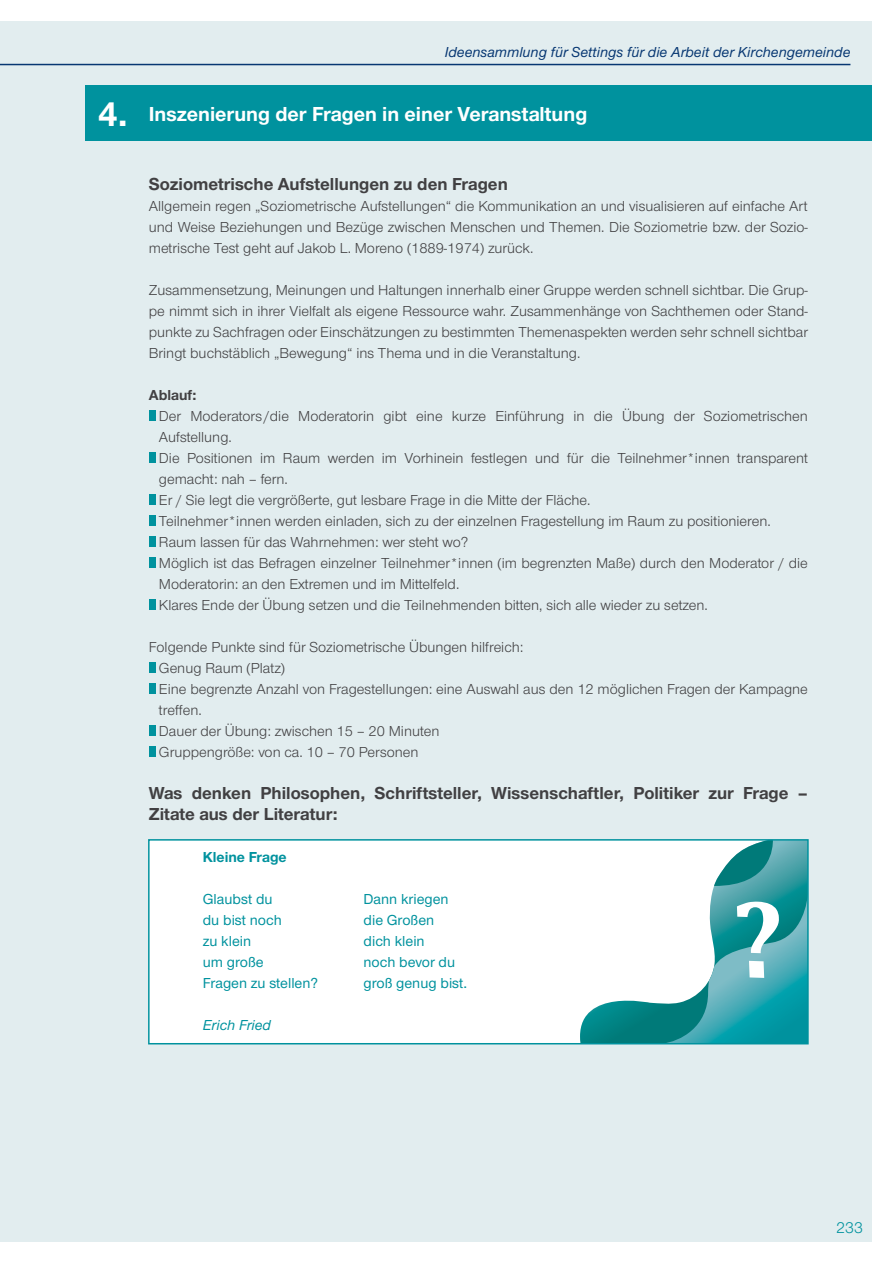
<style>
.page{position:relative;width:893px;height:1263px;background:#fff}
.page>*{position:absolute;margin:0;border:0;box-sizing:border-box;transform-origin:0 0}
.t1{font:700 36px "Nordelbica";color:#fff}
.t2{font:700 21px "Nordelbica";color:#fff}
.t3{font:700 18px/21px "Nordelbica";color:#414042}
.t4{font:16.5px "Nordelbica";color:#00929e}
.t5{font:15px/21px "Nordelbica";color:#414042;text-align:justify}
.t6{font:500 15px/21px "Nordelbica";color:#00929e}
.t7{font:italic 500 15px "Nordelbica";color:#073772}
.t8{font:700 15px "Nordelbica";color:#00929e}
.t9{font:italic 500 15px "Nordelbica";color:#00929e}
.t10{font:700 15px "Nordelbica";color:#414042}
</style>
<div class="page">
<div style="left:0;top:21px;width:872px;height:1221px;background:#e2edef"></div>
<div style="left:149px;top:840px;width:659px;height:204px;background:#fff"></div>
<svg style="left:580px;top:842px;width:226px;height:199px"></svg>
<svg style="left:714px;top:842px;width:59px;height:44px"></svg>
<div style="left:148px;top:839px;width:661px;height:205px;border:2px solid #00929e"></div>
<hr style="left:0;top:64px;width:850px;height:1px;background:#073772">
<div style="left:85px;top:85px;width:787px;height:55px;background:#00929e"></div>
<div style="left:149px;top:410px;width:6px;height:11px;background:#00929e"></div>
<div style="left:149px;top:452px;width:6px;height:11px;background:#00929e"></div>
<div style="left:149px;top:494px;width:6px;height:11px;background:#00929e"></div>
<div style="left:149px;top:515px;width:6px;height:11px;background:#00929e"></div>
<div style="left:149px;top:536px;width:6px;height:11px;background:#00929e"></div>
<div style="left:149px;top:557px;width:6px;height:11px;background:#00929e"></div>
<div style="left:149px;top:599px;width:6px;height:11px;background:#00929e"></div>
<div style="left:149px;top:662px;width:6px;height:11px;background:#00929e"></div>
<div style="left:149px;top:683px;width:6px;height:11px;background:#00929e"></div>
<div style="left:149px;top:725px;width:6px;height:11px;background:#00929e"></div>
<div style="left:149px;top:746px;width:6px;height:11px;background:#00929e"></div>
<svg style="left:662px;top:894px;width:146px;height:150px"></svg>
<h1 class="t1" style="left:98px;top:93px;width:32px">4.</h1>
<p class="t7" style="left:445px;top:44px;width:407px">Ideensammlung für Settings für die Arbeit der Kirchengemeinde</p>
<h2 class="t2" style="left:149px;top:101px;width:440px">Inszenierung der Fragen in einer Veranstaltung</h2>
<p class="t3" style="left:149px;top:173px;width:361px">Soziometrische Aufstellungen zu den Fragen</p>
<p class="t5" style="left:149px;top:196px;width:661px">Allgemein regen „Soziometrische Aufstellungen“ die Kommunikation an und visualisieren auf einfache Art und Weise Beziehungen und Bezüge zwischen Menschen und Themen. Die Soziometrie bzw. der Sozio&shy;metrische Test geht auf Jakob L. Moreno (1889-1974) zurück.</p>
<p class="t5" style="left:149px;top:280px;width:661px">Zusammensetzung, Meinungen und Haltungen innerhalb einer Gruppe werden schnell sichtbar. Die Grup&shy;pe nimmt sich in ihrer Vielfalt als eigene Ressource wahr. Zusammenhänge von Sachthemen oder Stand&shy;punkte zu Sachfragen oder Einschätzungen zu bestimmten Themenaspekten werden sehr schnell sichtbar Bringt buchstäblich „Bewegung“ ins Thema und in die Veranstaltung.</p>
<p class="t10" style="left:149px;top:386px;width:49px">Ablauf:</p>
<p class="t5" style="left:159px;top:406px;width:650px;text-align:left">Der Moderators /die Moderatorin gibt eine kurze Einführung in die Übung der Soziometrischen Aufstellung.<br>Die Positionen im Raum werden im Vorhinein festlegen und für die Teilnehmer*innen transparent gemacht: nah – fern.<br>Er / Sie legt die vergrößerte, gut lesbare Frage in die Mitte der Fläche.<br>Teilnehmer*innen werden einladen, sich zu der einzelnen Fragestellung im Raum zu positionieren.<br>Raum lassen für das Wahrnehmen: wer steht wo?<br>Möglich ist das Befragen einzelner Teilnehmer*innen (im begrenzten Maße) durch den Moderator / die Moderatorin: an den Extremen und im Mittelfeld.<br>Klares Ende der Übung setzen und die Teilnehmenden bitten, sich alle wieder zu setzen.</p>
<p class="t5" style="left:159px;top:637px;width:650px;text-align:left;text-indent:-10px">Folgende Punkte sind für Soziometrische Übungen hilfreich:<br>Genug Raum (Platz)<br>Eine begrenzte Anzahl von Fragestellungen: eine Auswahl aus den 12 möglichen Fragen der Kampagne treffen.<br>Dauer der Übung: zwischen 15 – 20 Minuten<br>Gruppengröße: von ca. 10 – 70 Personen</p>
<p class="t3" style="left:149px;top:782px;width:661px">Was denken Philosophen, Schriftsteller, Wissenschaftler, Politiker zur Frage –<br>Zitate aus der Literatur:</p>
<p class="t8" style="left:203px;top:848px;width:85px">Kleine Frage</p>
<p class="t6" style="left:203px;top:889px;width:117px">Glaubst du<br>du bist noch<br>zu klein<br>um große<br>Fragen zu stellen?</p>
<p class="t9" style="left:203px;top:1017px;width:70px">Erich Fried</p>
<p class="t6" style="left:364px;top:889px;width:105px">Dann kriegen die Großen<br>dich klein<br>noch bevor du groß genug bist.</p>
<p class="t4" style="left:836px;top:1218px;width:29px">233</p>
</div>
